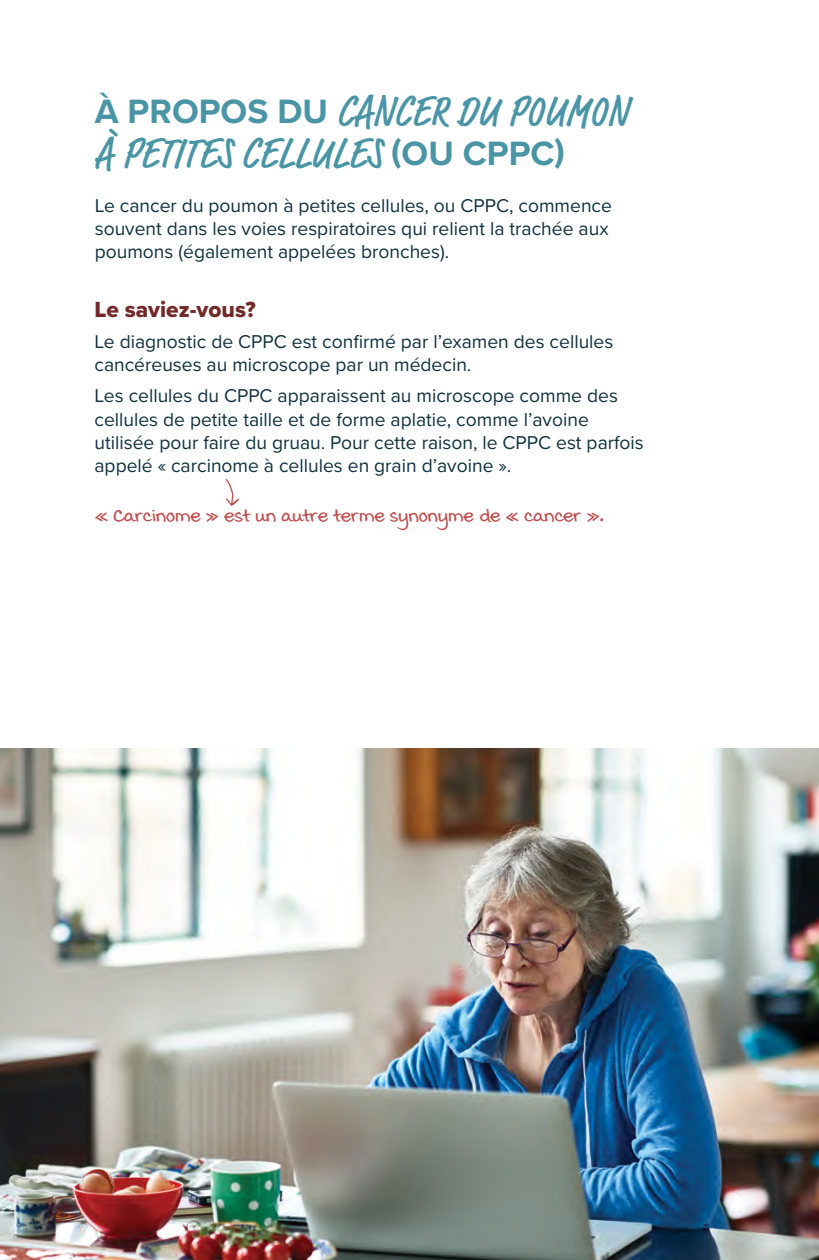
<style>
.page{position:relative;width:819px;height:1260px;background:#fff}
.page>*{position:absolute;margin:0;border:0;box-sizing:border-box;transform-origin:0 0}
.t1{font:500 condensed 43.75px/42px "Market Pro";letter-spacing:.01em;color:#4995a6}
.t2{font:22.75px "Proxima Nova Extrabld";color:#732929}
.t3{font:700 21px "Swister";color:#bf4e4e}
.t4{font:19.25px/23.1px "Proxima Nova";color:#103240}
.s1{font-family:"Proxima Nova";font-weight:700;font-stretch:normal;font-size:35px}
</style>
<div class="page">
<svg style="left:225px;top:479px;width:14px;height:27px"></svg>
<img style="left:0;top:748px;width:819px;height:512px">
<h1 class="t1" style="left:95px;top:92px;width:535px"><span class="s1">À PROPOS DU</span> CANCER DU POUMON<br>À PETITES CELLULES <span class="s1">(OU CPPC)</span></h1>
<p class="t4" style="left:95px;top:193px;width:519px">Le cancer du poumon à petites cellules, ou CPPC, commence souvent dans les voies respiratoires qui relient la trachée aux poumons (également appelées bronches).</p>
<p class="t2" style="left:94px;top:293px;width:163px">Le saviez-vous?</p>
<p class="t4" style="left:94px;top:330px;width:520px">Le diagnostic de CPPC est confirmé par l’examen des cellules cancéreuses au microscope par un médecin.</p>
<p class="t4" style="left:94px;top:384px;width:551px">Les cellules du CPPC apparaissent au microscope comme des cellules de petite taille et de forme aplatie, comme l’avoine utilisée pour faire du gruau. Pour cette raison, le CPPC est parfois appelé « carcinome à cellules en grain d’avoine ».</p>
<p class="t3" style="left:95px;top:501px;width:511px">« Carcinome » est un autre terme synonyme de « cancer ».</p>
</div>
